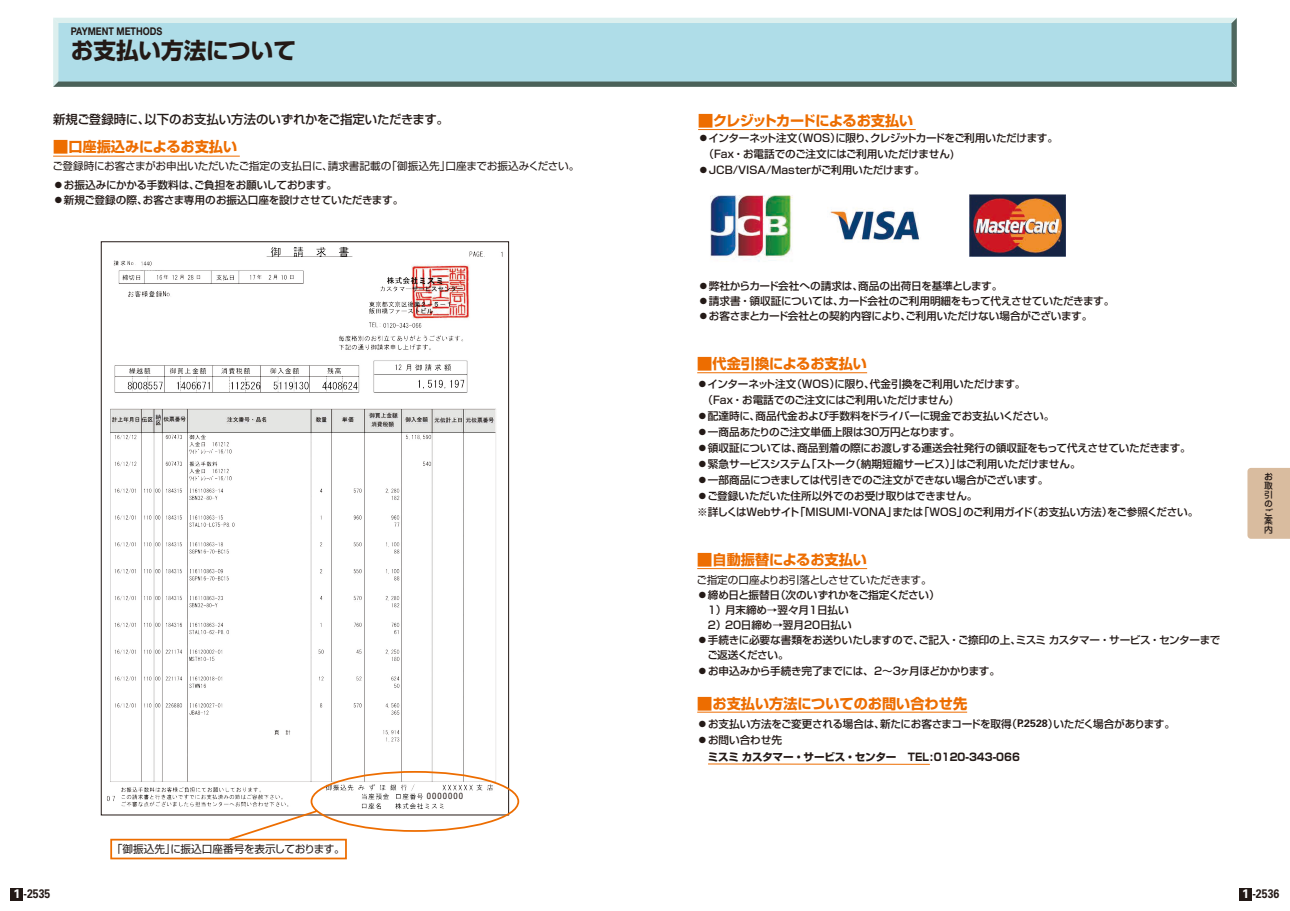
<style>
.page{position:relative;width:1290px;height:911px;background:#fff}
.page>*{position:absolute;margin:0;border:0;box-sizing:border-box;transform-origin:0 0}
.t1{font:700 22.62px "Shin Go Pro";color:#231916}
.t2{font:700 14.12px "Shin Go Pro";color:#ed6d00}
.t3{font:700 14.12px "Shin Go Pro";letter-spacing:-.035em;color:#ed6d00}
.t4{font:500 12.38px "Shin Go Pro";letter-spacing:-.01em;color:#231916}
.t5{font:700 12.38px "Univers LT Std";color:#231916;scale:.85 1}
.t6{font:500 10.62px/15.1px "Shin Go Pro";letter-spacing:-.02em;color:#231916}
.t7{font:10.62px/18.6px "Shin Go Pro";letter-spacing:-.02em;color:#231916}
.t8{font:500 10.62px "Shin Go Pro";letter-spacing:-.045em;color:#231916}
.t9{font:700 10.62px "Shin Go Pro";color:#231916}
.t10{font:500 10.62px "Shin Go Pro";letter-spacing:-.04em;color:#231916}
.t11{font:500 10.62px "Shin Go Pro";color:#231916}
.t12{font:700 10.62px "Helvetica Neue LT Std";color:#231916;scale:.85 1}
.t13{font:500 10.62px "Shin Go Pro";letter-spacing:-.055em;color:#231916}
.t14{font:500 8.88px/8.9px "Jun 34 Pro";color:#231916;text-align:justify}
.t15{font:condensed 8.88px "Helvetica Neue LT Std";letter-spacing:.12em;color:#231916}
.s1{font-family:"MISUMI KIGOU";font-weight:400}
.s2{font-weight:500}
.s3{font-family:"Univers LT Std";font-weight:700}
.s4{color:#fff}
</style>
<div class="page">
<svg style="left:53px;top:18px;width:1184px;height:69px;background:#aad4dd"></svg>
<div style="left:11px;top:888px;width:12px;height:12px;background:#231916"></div>
<div style="left:1239px;top:888px;width:13px;height:12px;background:#231916"></div>
<div style="left:1247px;top:468px;width:43px;height:71px;background:#d9bc9f"></div>
<hr style="left:53px;top:156px;width:187px;height:1px;background:#ed6d00">
<img style="left:107px;top:246px;width:396px;height:561px">
<svg style="left:227px;top:770px;width:293px;height:68px"></svg>
<div style="left:110px;top:838px;width:237px;height:21px;border:2px solid #ed6d00"></div>
<hr style="left:698px;top:129px;width:218px;height:1px;background:#ed6d00">
<img style="left:830px;top:209px;width:89px;height:32px">
<img style="left:710px;top:195px;width:83px;height:67px">
<img style="left:969px;top:195px;width:97px;height:61px">
<hr style="left:697px;top:372px;width:170px;height:1px;background:#ed6d00">
<hr style="left:697px;top:568px;width:170px;height:1px;background:#ed6d00">
<hr style="left:697px;top:712px;width:270px;height:1px;background:#ed6d00">
<hr style="left:708px;top:763px;width:222px;height:1px;background:#ed6d00">
<p class="t12" style="left:71px;top:25px;width:109px">PAYMENT METHODS</p>
<p class="t1" style="left:71px;top:32px;width:227px">お支払い方法について</p>
<p class="t4" style="left:53px;top:109px;width:397px">新規ご登録時に、以下のお支払い方法のいずれかをご指定いただきます。</p>
<p class="t2" style="left:53px;top:136px;width:186px"><span class="s1">Q</span>口座振込みによるお支払い</p>
<p class="t7" style="left:53px;top:156px;width:528px">ご登録時にお客さまがお申出いただいたご指定の支払日に、請求書記載の「御振込先」口座までお振込みください。<span class="s2">◦お振込みにかかる手数料は、ご負担をお願いしております。</span></p>
<p class="t6" style="left:53px;top:191px;width:352px">◦新規ご登録の際、お客さま専用のお振込口座を設けさせていただきます。</p>
<p class="t7" style="left:112px;top:838px;width:235px">「御振込先」に振込口座番号を表示しております。</p>
<p class="t15" style="left:427px;top:790px;width:38px">0000000</p>
<p class="t3" style="left:698px;top:109px;width:217px"><span class="s1">Q</span>クレジットカードによるお支払い</p>
<p class="t8" style="left:698px;top:129px;width:361px">◦インターネット注文（WOS）に限り、クレジットカードをご利用いただけます。</p>
<p class="t6" style="left:703px;top:145px;width:253px">（Fax・お電話でのご注文にはご利用いただけません)</p>
<p class="t11" style="left:698px;top:161px;width:228px">◦JCB/VISA/Masterがご利用いただけます。</p>
<p class="t6" style="left:698px;top:277px;width:418px">◦弊社からカード会社への請求は、商品の出荷日を基準とします。<br>◦請求書・領収証については、カード会社のご利用明細をもって代えさせていただきます。◦お客さまとカード会社との契約内容により、ご利用いただけない場合がございます。</p>
<p class="t2" style="left:697px;top:352px;width:171px"><span class="s1">Q</span>代金引換によるお支払い</p>
<p class="t6" style="left:697px;top:375px;width:330px">◦インターネット注文（WOS）に限り、代金引換をご利用いただけます。</p>
<p class="t6" style="left:702px;top:391px;width:253px">（Fax・お電話でのご注文にはご利用いただけません)</p>
<p class="t6" style="left:697px;top:407px;width:359px">◦配達時に、商品代金および手数料をドライバーに現金でお支払いください。</p>
<p class="t6" style="left:697px;top:423px;width:264px">◦一商品あたりのご注文単価上限は30万円となります。</p>
<p class="t6" style="left:697px;top:439px;width:495px">◦領収証については、商品到着の際にお渡しする運送会社発行の領収証をもって代えさせていただきます。</p>
<p class="t6" style="left:697px;top:455px;width:385px">◦緊急サービスシステム「ストーク（納期短縮サービス）」はご利用いただけません。</p>
<p class="t6" style="left:697px;top:471px;width:352px">◦一部商品につきましては代引きでのご注文ができない場合がございます。</p>
<p class="t6" style="left:697px;top:487px;width:282px">◦ご登録いただいた住所以外でのお受け取りはできません。</p>
<p class="t6" style="left:697px;top:503px;width:502px">※詳しくはWebサイト「MISUMI-VONA」または「WOS」のご利用ガイド（お支払い方法）をご参照ください。</p>
<p class="t2" style="left:697px;top:548px;width:171px"><span class="s1">Q</span>自動振替によるお支払い</p>
<p class="t7" style="left:697px;top:569px;width:237px">ご指定の口座よりお引落としさせていただきます。</p>
<p class="t6" style="left:697px;top:586px;width:244px">◦締め日と振替日（次のいずれかをご指定ください）</p>
<p class="t6" style="left:708px;top:601px;width:142px">1）月末締め→翌々月1日払い</p>
<p class="t6" style="left:708px;top:616px;width:145px">2）20日締め→翌月20日払い</p>
<p class="t6" style="left:697px;top:631px;width:525px">◦手続きに必要な書類をお送りいたしますので、ご記入・ご捺印の上、ミスミ カスタマー・サービス・センターまで</p>
<p class="t13" style="left:707px;top:646px;width:83px">ご返送ください。</p>
<p class="t10" style="left:697px;top:661px;width:304px">◦お申込みから手続き完了までには、2～3ヶ月ほどかかります。</p>
<p class="t2" style="left:697px;top:692px;width:271px"><span class="s1">Q</span>お支払い方法についてのお問い合わせ先</p>
<p class="t6" style="left:697px;top:714px;width:479px;line-height:16px">◦お支払い方法をご変更される場合は、新たにお客さまコードを取得（<span class="s3">P.2528</span>）いただく場合があります。◦お問い合わせ先</p>
<p class="t9" style="left:708px;top:748px;width:314px">ミスミ カスタマー・サービス・センター TEL:0120-343-066</p>
<p class="t14" style="left:1264px;top:471px;width:10px">お取引のご案内</p>
<p class="t5" style="left:13px;top:886px;width:45px"><span class="s4">1</span> -2535</p>
<p class="t5" style="left:1242px;top:886px;width:45px"><span class="s4">1</span> -2536</p>
</div>
